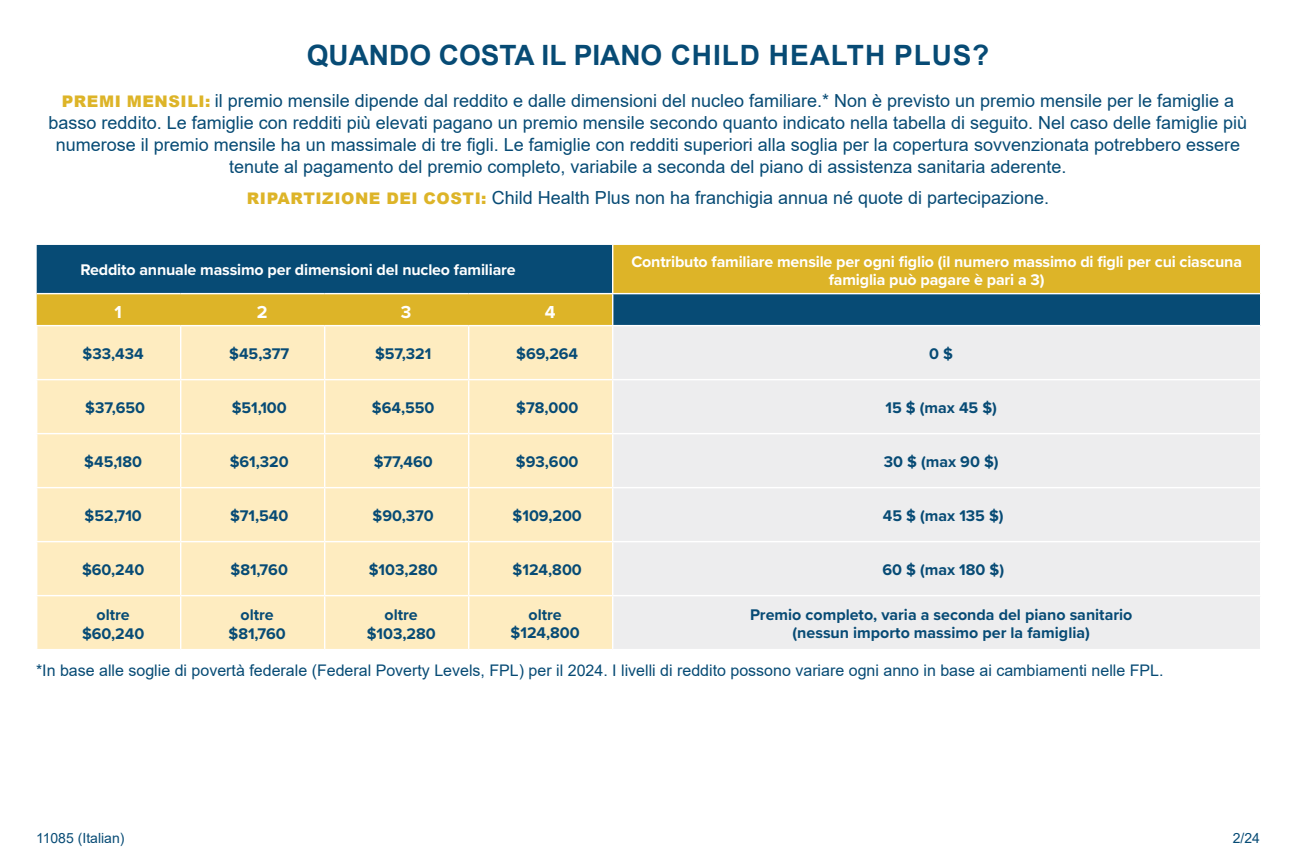
<style>
.page{position:relative;width:1296px;height:864px;background:#fff}
.page>*{position:absolute;margin:0;border:0;box-sizing:border-box;transform-origin:0 0}
.t1{font:700 28px "Arial";color:#074b75}
.t2{font:18px/22px "Arial";color:#074b75;text-align:center}
.t3{font:700 18px "Proxima Nova";color:#fff}
.t4{font:700 16px/19.2px "Proxima Nova";color:#074b75;text-align:center}
.t5{font:700 16px/18px "Proxima Nova";letter-spacing:-.01em;color:#fff;text-align:center}
.t6{font:16px "Arial";color:#074b75}
.t7{font:14px "Arial";color:#074b75}
.s1{font-weight:900;font-size:16px;color:#ddb428}
</style>
<div class="page">
<svg style="left:37px;top:245px;width:1223px;height:80px;background:#74804f"></svg>
<div style="left:37px;top:326px;width:575px;height:323px;background:#feecc0"></div>
<div style="left:613px;top:326px;width:647px;height:323px;background:#ededee"></div>
<hr style="left:37px;top:293px;width:144px;height:1px;background:#fff">
<hr style="left:181px;top:293px;width:144px;height:1px;background:#fff">
<hr style="left:325px;top:293px;width:144px;height:1px;background:#fff">
<hr style="left:469px;top:293px;width:143px;height:1px;background:#fff">
<hr style="left:612px;top:245px;width:1px;height:48px;background:#fff">
<hr style="left:612px;top:293px;width:648px;height:1px;background:#fff">
<hr style="left:612px;top:294px;width:1px;height:31px;background:#fff">
<hr style="left:180px;top:488px;width:1px;height:53px;background:#fff">
<hr style="left:324px;top:488px;width:1px;height:53px;background:#fff">
<hr style="left:468px;top:488px;width:1px;height:53px;background:#fff">
<hr style="left:36px;top:541px;width:145px;height:1px;background:#fff">
<hr style="left:181px;top:541px;width:144px;height:1px;background:#fff">
<hr style="left:180px;top:542px;width:1px;height:53px;background:#fff">
<hr style="left:325px;top:541px;width:144px;height:1px;background:#fff">
<hr style="left:324px;top:542px;width:1px;height:53px;background:#fff">
<hr style="left:469px;top:541px;width:144px;height:1px;background:#fff">
<hr style="left:468px;top:542px;width:1px;height:53px;background:#fff">
<hr style="left:613px;top:541px;width:648px;height:1px;background:#fff">
<hr style="left:36px;top:595px;width:145px;height:1px;background:#fff">
<hr style="left:181px;top:595px;width:144px;height:1px;background:#fff">
<hr style="left:180px;top:596px;width:1px;height:53px;background:#fff">
<hr style="left:325px;top:595px;width:144px;height:1px;background:#fff">
<hr style="left:324px;top:596px;width:1px;height:53px;background:#fff">
<hr style="left:469px;top:595px;width:144px;height:1px;background:#fff">
<hr style="left:468px;top:596px;width:1px;height:53px;background:#fff">
<hr style="left:613px;top:595px;width:648px;height:1px;background:#fff">
<hr style="left:180px;top:434px;width:1px;height:53px;background:#fff">
<hr style="left:324px;top:434px;width:1px;height:53px;background:#fff">
<hr style="left:468px;top:434px;width:1px;height:53px;background:#fff">
<hr style="left:36px;top:487px;width:145px;height:1px;background:#fff">
<hr style="left:181px;top:487px;width:144px;height:1px;background:#fff">
<hr style="left:325px;top:487px;width:144px;height:1px;background:#fff">
<hr style="left:469px;top:487px;width:144px;height:1px;background:#fff">
<hr style="left:613px;top:487px;width:648px;height:1px;background:#fff">
<hr style="left:180px;top:380px;width:1px;height:53px;background:#fff">
<hr style="left:324px;top:380px;width:1px;height:53px;background:#fff">
<hr style="left:468px;top:380px;width:1px;height:53px;background:#fff">
<hr style="left:36px;top:433px;width:145px;height:1px;background:#fff">
<hr style="left:181px;top:433px;width:144px;height:1px;background:#fff">
<hr style="left:325px;top:433px;width:144px;height:1px;background:#fff">
<hr style="left:469px;top:433px;width:144px;height:1px;background:#fff">
<hr style="left:613px;top:433px;width:648px;height:1px;background:#fff">
<hr style="left:180px;top:326px;width:1px;height:53px;background:#fff">
<hr style="left:324px;top:326px;width:1px;height:53px;background:#fff">
<hr style="left:468px;top:326px;width:1px;height:53px;background:#fff">
<hr style="left:36px;top:379px;width:145px;height:1px;background:#fff">
<hr style="left:181px;top:379px;width:144px;height:1px;background:#fff">
<hr style="left:325px;top:379px;width:144px;height:1px;background:#fff">
<hr style="left:469px;top:379px;width:144px;height:1px;background:#fff">
<hr style="left:613px;top:379px;width:648px;height:1px;background:#fff">
<p class="t1" style="left:307px;top:36px;width:684px">QUANDO COSTA IL PIANO CHILD HEALTH PLUS?</p>
<p class="t2" style="left:49px;top:90px;width:1200px"><span class="s1">PREMI MENSILI:</span> il premio mensile dipende dal reddito e dalle dimensioni del nucleo familiare.* Non è previsto un premio mensile per le famiglie a basso reddito. Le famiglie con redditi più elevati pagano un premio mensile secondo quanto indicato nella tabella di seguito. Nel caso delle famiglie più numerose il premio mensile ha un massimale di tre figli. Le famiglie con redditi superiori alla soglia per la copertura sovvenzionata potrebbero essere tenute al pagamento del premio completo, variabile a seconda del piano di assistenza sanitaria aderente.</p>
<p class="t2" style="left:247px;top:187px;width:804px"><span class="s1">RIPARTIZIONE DEI COSTI:</span> Child Health Plus non ha franchigia annua né quote di partecipazione.</p>
<p class="t5" style="left:81px;top:260px;width:437px">Reddito annuale massimo per dimensioni del nucleo familiare</p>
<p class="t5" style="left:631px;top:252px;width:612px">Contributo familiare mensile per ogni figlio (il numero massimo di figli per cui ciascuna famiglia può pagare è pari a 3)</p>
<p class="t3" style="left:115px;top:298px;width:9px">1</p>
<p class="t3" style="left:257px;top:298px;width:12px">2</p>
<p class="t3" style="left:401px;top:298px;width:12px">3</p>
<p class="t3" style="left:545px;top:298px;width:12px">4</p>
<p class="t4" style="left:83px;top:344px;width:63px">$33,434</p>
<p class="t4" style="left:229px;top:344px;width:62px">$45,377</p>
<p class="t4" style="left:375px;top:344px;width:58px">$57,321</p>
<p class="t4" style="left:516px;top:344px;width:63px">$69,264</p>
<p class="t4" style="left:929px;top:344px;width:25px">0 $</p>
<p class="t4" style="left:85px;top:398px;width:61px">$37,650</p>
<p class="t4" style="left:232px;top:398px;width:57px">$51,100</p>
<p class="t4" style="left:372px;top:398px;width:64px">$64,550</p>
<p class="t4" style="left:516px;top:398px;width:64px">$78,000</p>
<p class="t4" style="left:885px;top:398px;width:113px">15 $ (max 45 $)</p>
<p class="t4" style="left:84px;top:452px;width:59px">$45,180</p>
<p class="t4" style="left:230px;top:452px;width:61px">$61,320</p>
<p class="t4" style="left:374px;top:452px;width:61px">$77,460</p>
<p class="t4" style="left:516px;top:452px;width:64px">$93,600</p>
<p class="t4" style="left:884px;top:452px;width:116px">30 $ (max 90 $)</p>
<p class="t4" style="left:85px;top:506px;width:59px">$52,710</p>
<p class="t4" style="left:230px;top:506px;width:60px">$71,540</p>
<p class="t4" style="left:373px;top:506px;width:63px">$90,370</p>
<p class="t4" style="left:513px;top:506px;width:71px">$109,200</p>
<p class="t4" style="left:883px;top:506px;width:122px">45 $ (max 135 $)</p>
<p class="t4" style="left:82px;top:560px;width:64px">$60,240</p>
<p class="t4" style="left:231px;top:560px;width:59px">$81,760</p>
<p class="t4" style="left:369px;top:560px;width:71px">$103,280</p>
<p class="t4" style="left:513px;top:560px;width:71px">$124,800</p>
<p class="t4" style="left:882px;top:560px;width:123px">60 $ (max 180 $)</p>
<p class="t4" style="left:82px;top:604px;width:64px">oltre $60,240</p>
<p class="t4" style="left:229px;top:604px;width:59px">oltre $81,760</p>
<p class="t4" style="left:367px;top:604px;width:71px">oltre $103,280</p>
<p class="t4" style="left:511px;top:606px;width:71px;line-height:18px">oltre $124,800</p>
<p class="t4" style="left:750px;top:606px;width:384px;line-height:18px">Premio completo, varia a seconda del piano sanitario (nessun importo massimo per la famiglia)</p>
<p class="t6" style="left:36px;top:659px;width:1129px">*In base alle soglie di povertà federale (Federal Poverty Levels, FPL) per il 2024. I livelli di reddito possono variare ogni anno in base ai cambiamenti nelle FPL.</p>
<p class="t7" style="left:36px;top:828px;width:90px">11085 (Italian)</p>
<p class="t7" style="left:1233px;top:828px;width:29px">2/24</p>
</div>
